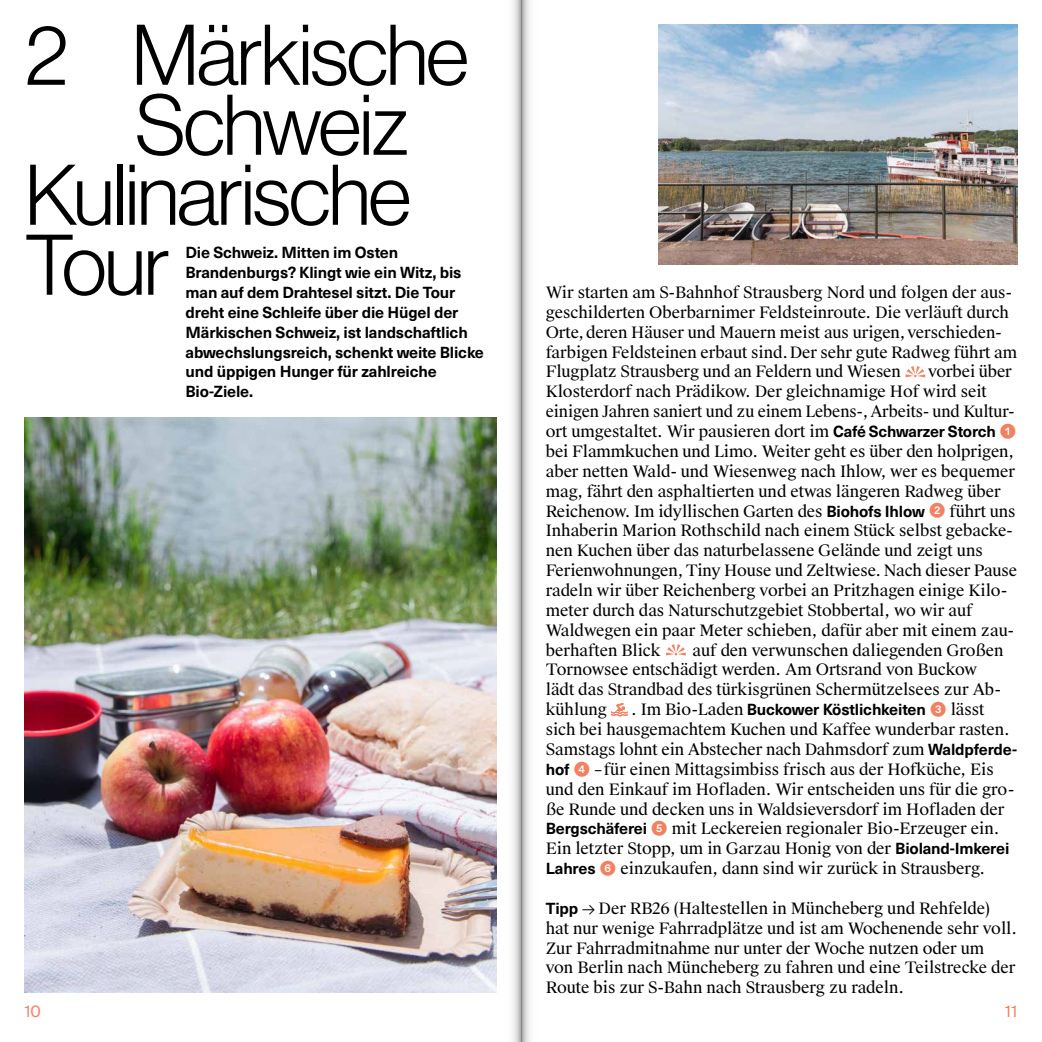
<style>
.page{position:relative;width:1042px;height:1042px;background:#fff}
.page>*{position:absolute;margin:0;border:0;box-sizing:border-box;transform-origin:0 0}
.t1{font:300 84px "Haas Grot Disp 45";letter-spacing:-.025em;color:#000}
.t2{font:15.75px/19.9px "Suisse Works";letter-spacing:-.005em;color:#000}
.t3{font:700 15.75px/19.8px "Neue Haas Unica Pro";letter-spacing:-.01em;color:#000}
.t4{font:15.75px "Suisse Intl";color:#f08262}
.s1{font-family:"Neue Haas Unica Pro";font-weight:700}
.s2{font-family:"Favorit";font-size:19.25px;color:#f08262}
.s3{font-family:"Suisse Works";font-weight:400}
.s4{font-family:"Favorit";font-weight:400;font-size:19.25px;color:#f08262}
</style>
<div class="page">
<img style="left:25px;top:417px;width:471px;height:576px">
<img style="left:659px;top:25px;width:358px;height:239px">
<svg style="left:611px;top:703px;width:17px;height:13px"></svg>
<svg style="left:666px;top:644px;width:20px;height:11px"></svg>
<svg style="left:905px;top:366px;width:20px;height:11px"></svg>
<svg style="left:496px;top:0;width:25px;height:1042px"></svg>
<svg style="left:521px;top:0;width:9px;height:1042px;background:#cecece"></svg>
<h1 class="t1" style="left:25px;top:8px;width:445px">2 Märkische</h1>
<h1 class="t1" style="left:135px;top:78px;width:275px">Schweiz</h1>
<h1 class="t1" style="left:25px;top:148px;width:388px">Kulinarische</h1>
<h1 class="t1" style="left:25px;top:218px;width:146px">Tour</h1>
<p class="t3" style="left:186px;top:243px;width:300px">Die Schweiz. Mitten im Osten Brandenburgs? Klingt wie ein Witz, bis man auf dem Drahtesel sitzt. Die Tour dreht eine Schleife über die Hügel der Märkischen Schweiz, ist landschaftlich abwechslungsreich, schenkt weite Blicke und üppigen Hunger für zahlreiche Bio-Ziele.</p>
<p class="t2" style="left:546px;top:283px;width:473px">Wir starten am S-Bahnhof Strausberg Nord und folgen der aus&shy;geschilderten Oberbarnimer Feldsteinroute. Die verläuft durch Orte, deren Häuser und Mauern meist aus urigen, verschieden&shy;farbigen Feldsteinen erbaut sind. Der sehr gute Radweg führt am Flugplatz Strausberg und an Feldern und Wiesen</p>
<p class="t2" style="left:546px;top:362px;width:473px;text-indent:382px">vorbei über Klosterdorf nach Prädikow. Der gleichnamige Hof wird seit einigen Jahren saniert und zu einem Lebens-, Arbeits- und Kultur&shy;ort umgestaltet. Wir pausieren dort im <span class="s1">Café Schwarzer Storch</span> <span class="s2">➊ </span>bei Flammkuchen und Limo. Weiter geht es über den holprigen, aber netten Wald- und Wiesenweg nach Ihlow, wer es bequemer mag, fährt den asphaltierten und etwas längeren Radweg über Reichenow. Im idyllischen Garten des <span class="s1">Biohofs Ihlow</span> <span class="s2">➋</span> führt uns Inhaberin Marion Rothschild nach einem Stück selbst gebacke&shy;nen Kuchen über das naturbelassene Gelände und zeigt uns Ferienwohnungen, Tiny House und Zeltwiese. Nach dieser Pause radeln wir über Reichenberg vorbei an Pritzhagen einige Kilo&shy;meter durch das Naturschutzgebiet Stobbertal, wo wir auf Waldwegen ein paar Meter schieben, dafür aber mit einem zau&shy;berhaften Blick</p>
<p class="t2" style="left:546px;top:640px;width:459px;text-indent:147px">auf den verwunschen daliegenden Großen Tornowsee entschädigt werden. Am Ortsrand von Buckow lädt das Strandbad des türkisgrünen Schermützelsees zur Ab&shy;kühlung</p>
<p class="t3" style="left:631px;top:700px;width:355px"><span class="s3">. Im Bio-Laden</span> Buckower Köstlichkeiten <span class="s4">➌</span> <span class="s3">lässt</span></p>
<p class="t2" style="left:546px;top:720px;width:473px">sich bei hausgemachtem Kuchen und Kaffee wunderbar rasten.<br>Samstags lohnt ein Abstecher nach Dahmsdorf zum <span class="s1">Waldpferde&shy;hof</span> <span class="s2">➍</span> –für einen Mittagsimbiss frisch aus der Hofküche, Eis und den Einkauf im Hofladen. Wir entscheiden uns für die gro&shy;ße Runde und decken uns in Waldsieversdorf im Hofladen der <span class="s1">Bergschäferei</span> <span class="s2">➎</span> mit Leckereien regionaler Bio-Erzeuger ein.<br>Ein letzter Stopp, um in Garzau Honig von der <span class="s1">Bioland-Imkerei Lahres</span> <span class="s2">➏</span> einzukaufen, dann sind wir zurück in Strausberg.</p>
<p class="t2" style="left:546px;top:899px;width:473px"><span class="s1">Tipp</span> → Der RB26 (Haltestellen in Müncheberg und Rehfelde) hat nur wenige Fahrradplätze und ist am Wochenende sehr voll.<br>Zur Fahrradmitnahme nur unter der Woche nutzen oder um<br>von Berlin nach Müncheberg zu fahren und eine Teilstrecke der Route bis zur S-Bahn nach Strausberg zu radeln.</p>
<p class="t4" style="left:25px;top:1002px;width:18px">10</p>
<p class="t4" style="left:1005px;top:1002px;width:13px">11</p>
</div>
